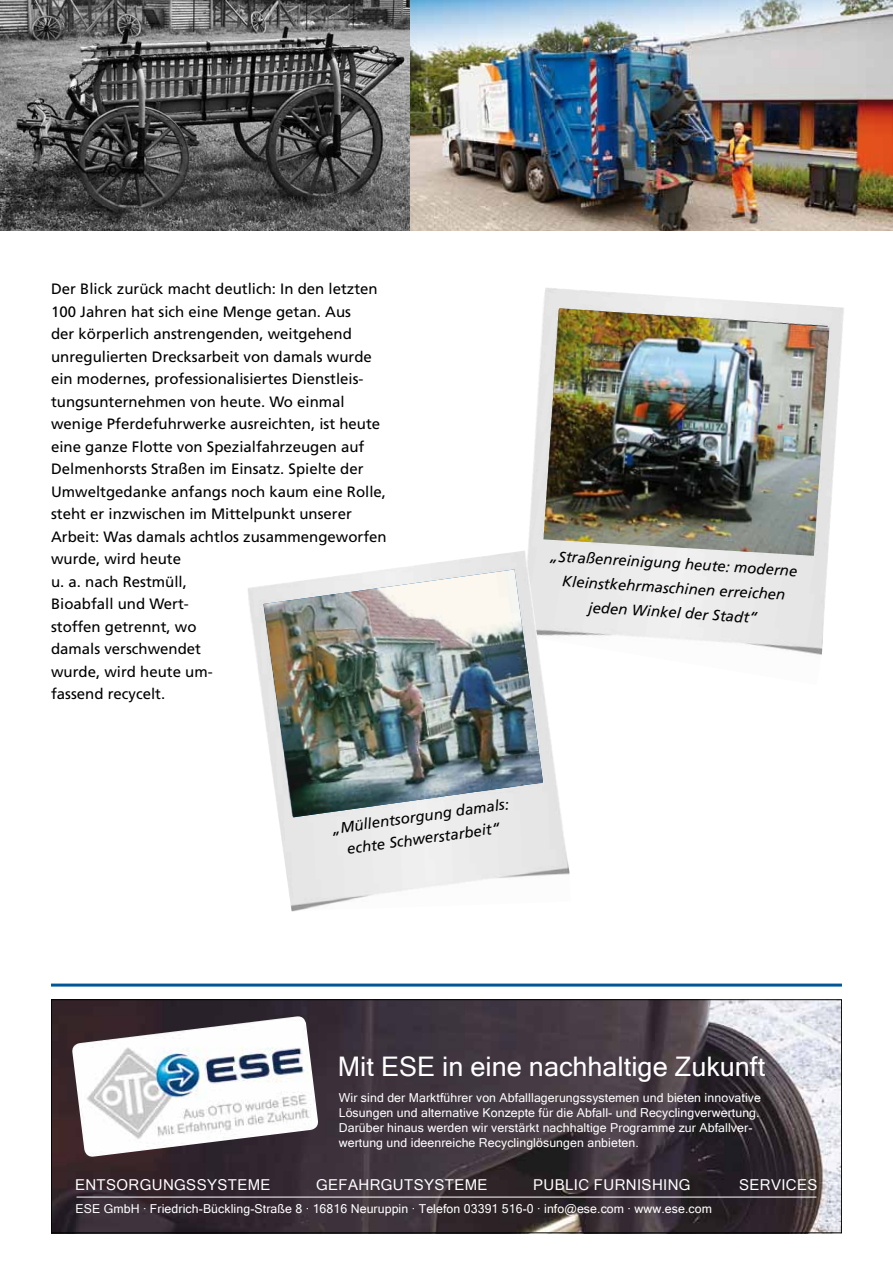
<style>
.page{position:relative;width:893px;height:1263px;background:#fff}
.page>*{position:absolute;margin:0;border:0;box-sizing:border-box;transform-origin:0 0}
.t1{font:27px "Microsoft Sans Serif";color:#fff}
.t2{font:15px/22.5px "Frutiger LT Std";color:#000}
.t3{font:italic 15px/24.5px "Frutiger LT Std";color:#000;text-align:center}
.t4{font:15px "Microsoft Sans Serif";letter-spacing:.025em;color:#fff}
.t5{font:12.3px/15px "Microsoft Sans Serif";letter-spacing:.01em;color:#fff}
</style>
<div class="page">
<img style="left:53px;top:1001px;width:787px;height:230px">
<hr style="left:77px;top:1197px;width:739px;height:1px;background:#fff">
<img style="left:71px;top:1016px;width:248px;height:141px">
<div style="left:51px;top:999px;width:791px;height:234px;border:1px solid #000"></div>
<img style="left:410px;top:0;width:483px;height:230px">
<hr style="left:51px;top:983px;width:791px;height:3px;background:#005697">
<img style="left:0;top:0;width:410px;height:230px">
<img style="left:528px;top:288px;width:316px;height:367px">
<img style="left:543px;top:308px;width:287px;height:248px">
<img style="left:248px;top:551px;width:322px;height:360px">
<img style="left:263px;top:569px;width:280px;height:248px">
<p class="t2" style="left:51px;top:278px;width:337px">Der Blick zurück macht deutlich: In den letzten 100 Jahren hat sich eine Menge getan. Aus<br>der körperlich anstrengenden, weitgehend unregulierten Drecksarbeit von damals wurde ein modernes, professionalisiertes Dienstleis&shy;tungsunternehmen von heute. Wo einmal wenige Pferdefuhrwerke ausreichten, ist heute eine ganze Flotte von Spezialfahrzeugen auf Delmenhorsts Straßen im Einsatz. Spielte der Umweltgedanke anfangs noch kaum eine Rolle, steht er inzwischen im Mittelpunkt unserer Arbeit: Was damals achtlos zusammengeworfen wurde, wird heute<br>u. a. nach Restmüll,<br>Bioabfall und Wert-<br>stoffen getrennt, wo<br>damals verschwendet<br>wurde, wird heute um-<br>fassend recycelt.</p>
<p class="t3" style="left:331px;top:817px;width:180px;line-height:22.5px;rotate:-8deg">„Müllentsorgung damals: echte Schwerstarbeit“</p>
<p class="t3" style="left:551px;top:543px;width:249px;rotate:4deg">„Straßenreinigung heute: moderne<br>Kleinstkehrmaschinen erreichen jeden Winkel der Stadt“</p>
<h1 class="t1" style="left:338px;top:1051px;width:429px">Mit ESE in eine nachhaltige Zukunft</h1>
<p class="t5" style="left:339px;top:1090px;width:424px">Wir sind der Marktführer von Abfalllagerungssystemen und bieten innovative Lösungen und alternative Konzepte für die Abfall- und Recyclingverwertung.<br>Darüber hinaus werden wir verstärkt nachhaltige Programme zur Abfallver&shy;wertung und ideenreiche Recyclinglösungen anbieten.</p>
<p class="t4" style="left:75px;top:1176px;width:197px">ENTSORGUNGSSYSTEME</p>
<p class="t4" style="left:316px;top:1176px;width:173px">GEFAHRGUTSYSTEME</p>
<p class="t4" style="left:533px;top:1176px;width:159px">PUBLIC FURNISHING</p>
<p class="t4" style="left:739px;top:1176px;width:80px">SERVICES</p>
<p class="t5" style="left:75px;top:1201px;width:638px">ESE GmbH · Friedrich-Bückling-Straße 8 · 16816 Neuruppin · Telefon 03391 516-0 · info@ese.com · www.ese.com</p>
</div>
